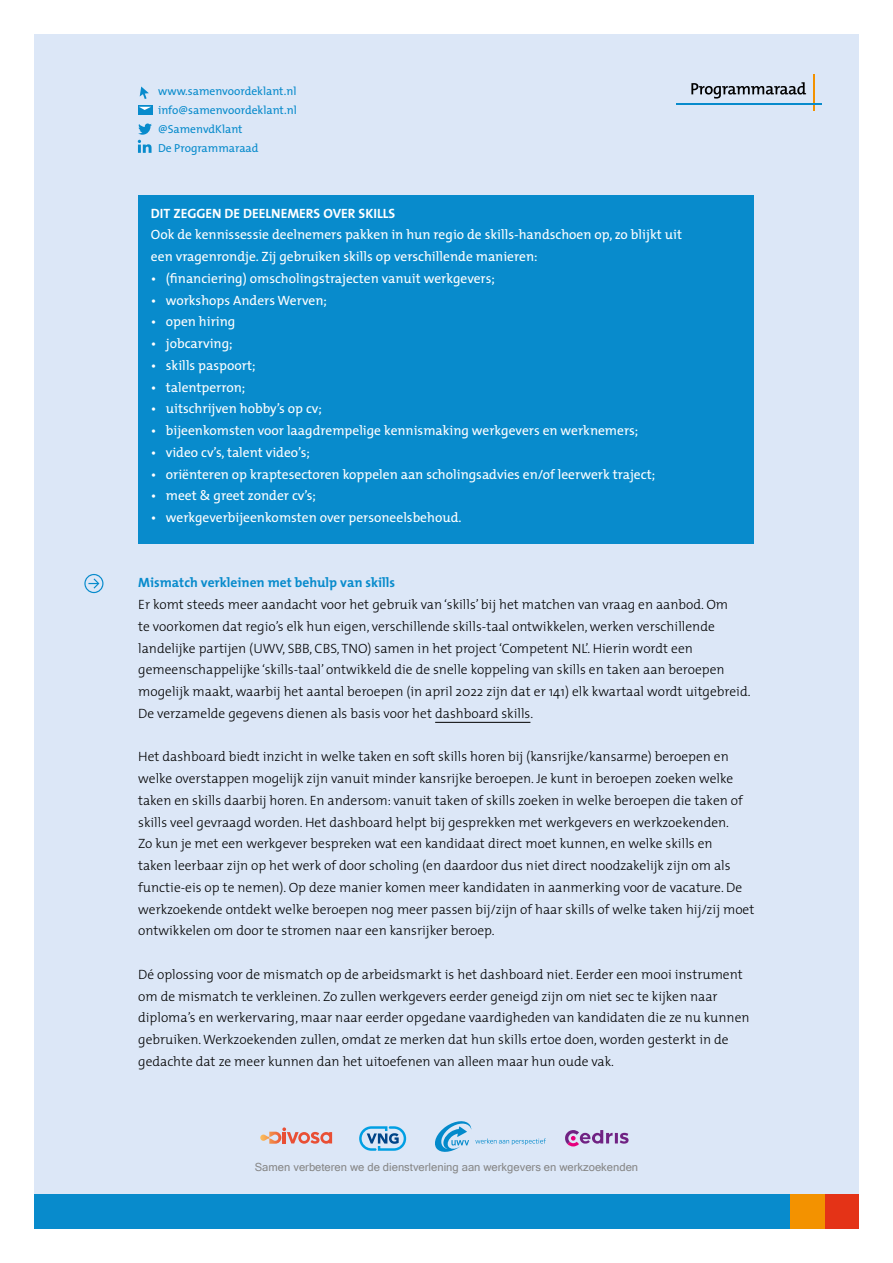
<style>
.page{position:relative;width:893px;height:1263px;background:#fff}
.page>*{position:absolute;margin:0;border:0;box-sizing:border-box;transform-origin:0 0}
.Bodytekst{font:300 13.5px/21.8px "The Mix";color:#000}
.Tekst_blauwe_vlak{font:13.5px/21.8px "The Mix";color:#fff}
.Tussenkop{font:700 13.5px "The Mix";color:#088bcc}
.Kop_blauwe_vlak{font:700 13.5px "The Mix";color:#fff}
.Bodytekst-2{font:11.55px "The Mix";color:#088bcc}
.t1{font:11.25px "Microsoft Sans Serif";color:#868686}
</style>
<div class="page">
<div style="left:34px;top:34px;width:825px;height:1195px;background:#dce7f7"></div>
<div style="left:139px;top:196px;width:615px;height:348px;background:#088bcc"></div>
<div style="left:34px;top:1195px;width:763px;height:34px;background:#088bcc"></div>
<div style="left:825px;top:1195px;width:34px;height:34px;background:#e43317"></div>
<div style="left:791px;top:1195px;width:34px;height:34px;background:#f39200"></div>
<svg style="left:84px;top:574px;width:19px;height:19px"></svg>
<svg style="left:435px;top:1121px;width:111px;height:31px"></svg>
<svg style="left:359px;top:1126px;width:47px;height:25px"></svg>
<svg style="left:565px;top:1130px;width:64px;height:16px"></svg>
<svg style="left:260px;top:1127px;width:72px;height:17px"></svg>
<hr style="left:435px;top:722px;width:95px;height:1px;background:#000">
<svg style="left:138px;top:123px;width:14px;height:30px"></svg>
<svg style="left:138px;top:105px;width:14px;height:10px"></svg>
<svg style="left:139px;top:107px;width:12px;height:3px"></svg>
<svg style="left:140px;top:87px;width:9px;height:12px"></svg>
<hr style="left:813px;top:74px;width:2px;height:37px;background:#f39200">
<hr style="left:676px;top:103px;width:145px;height:2px;background:#088bcc">
<svg style="left:691px;top:82px;width:115px;height:17px"></svg>
<p class="Bodytekst-2" style="left:158px;top:81px;width:140px">www.samenvoordeklant.nl</p>
<p class="Bodytekst-2" style="left:158px;top:100px;width:140px">info@samenvoordeklant.nl</p>
<p class="Bodytekst-2" style="left:158px;top:119px;width:86px">@SamenvdKlant</p>
<p class="Bodytekst-2" style="left:158px;top:139px;width:102px">De Programmaraad</p>
<h2 class="Kop_blauwe_vlak" style="left:151px;top:202px;width:246px">DIT ZEGGEN DE DEELNEMERS OVER SKILLS</h2>
<p class="Tekst_blauwe_vlak" style="left:151px;top:223px;width:533px">Ook de kennissessie deelnemers pakken in hun regio de skills-handschoen op, zo blijkt uit een vragenrondje. Zij gebruiken skills op verschillende manieren:</p>
<p class="Tekst_blauwe_vlak" style="left:151px;top:267px;width:346px">• (financiering) omscholingstrajecten vanuit werkgevers;</p>
<p class="Tekst_blauwe_vlak" style="left:151px;top:289px;width:177px">• workshops Anders Werven;</p>
<p class="Tekst_blauwe_vlak" style="left:151px;top:310px;width:86px">• open hiring</p>
<p class="Tekst_blauwe_vlak" style="left:151px;top:332px;width:83px">• jobcarving;</p>
<p class="Tekst_blauwe_vlak" style="left:151px;top:354px;width:106px">• skills paspoort;</p>
<p class="Tekst_blauwe_vlak" style="left:151px;top:376px;width:96px">• talentperron;</p>
<p class="Tekst_blauwe_vlak" style="left:151px;top:397px;width:173px">• uitschrijven hobby’s op cv;</p>
<p class="Tekst_blauwe_vlak" style="left:151px;top:419px;width:489px">• bijeenkomsten voor laagdrempelige kennismaking werkgevers en werknemers;</p>
<p class="Tekst_blauwe_vlak" style="left:151px;top:441px;width:160px">• video cv’s, talent video’s;</p>
<p class="Tekst_blauwe_vlak" style="left:151px;top:463px;width:506px">• oriënteren op kraptesectoren koppelen aan scholingsadvies en/of leerwerk traject;</p>
<p class="Tekst_blauwe_vlak" style="left:151px;top:484px;width:167px">• meet &amp; greet zonder cv’s;</p>
<p class="Tekst_blauwe_vlak" style="left:151px;top:506px;width:312px">• werkgeverbijeenkomsten over personeelsbehoud.</p>
<h2 class="Tussenkop" style="left:138px;top:571px;width:259px">Mismatch verkleinen met behulp van skills</h2>
<p class="Bodytekst" style="left:138px;top:593px;width:614px">Er komt steeds meer aandacht voor het gebruik van ‘skills’ bij het matchen van vraag en aanbod. Om<br>te voorkomen dat regio’s elk hun eigen, verschillende skills-taal ontwikkelen, werken verschillende landelijke partijen (UWV, SBB, CBS, TNO) samen in het project ‘Competent NL’. Hierin wordt een gemeenschappelijke ‘skills-taal’ ontwikkeld die de snelle koppeling van skills en taken aan beroepen mogelijk maakt, waarbij het aantal beroepen (in april 2022 zijn dat er 141) elk kwartaal wordt uitgebreid.<br>De verzamelde gegevens dienen als basis voor het dashboard skills.</p>
<p class="Bodytekst" style="left:138px;top:745px;width:618px">Het dashboard biedt inzicht in welke taken en soft skills horen bij (kansrijke/kansarme) beroepen en welke overstappen mogelijk zijn vanuit minder kansrijke beroepen. Je kunt in beroepen zoeken welke taken en skills daarbij horen. En andersom: vanuit taken of skills zoeken in welke beroepen die taken of skills veel gevraagd worden. Het dashboard helpt bij gesprekken met werkgevers en werkzoekenden.<br>Zo kun je met een werkgever bespreken wat een kandidaat direct moet kunnen, en welke skills en<br>taken leerbaar zijn op het werk of door scholing (en daardoor dus niet direct noodzakelijk zijn om als functie-eis op te nemen). Op deze manier komen meer kandidaten in aanmerking voor de vacature. De werkzoekende ontdekt welke beroepen nog meer passen bij/zijn of haar skills of welke taken hij/zij moet ontwikkelen om door te stromen naar een kansrijker beroep.</p>
<p class="Bodytekst" style="left:138px;top:963px;width:613px">Dé oplossing voor de mismatch op de arbeidsmarkt is het dashboard niet. Eerder een mooi instrument om de mismatch te verkleinen. Zo zullen werkgevers eerder geneigd zijn om niet sec te kijken naar diploma’s en werkervaring, maar naar eerder opgedane vaardigheden van kandidaten die ze nu kunnen gebruiken. Werkzoekenden zullen, omdat ze merken dat hun skills ertoe doen, worden gesterkt in de gedachte dat ze meer kunnen dan het uitoefenen van alleen maar hun oude vak.</p>
<p class="t1" style="left:255px;top:1161px;width:385px">Samen verbeteren we de dienstverlening aan werkgevers en werkzoekenden</p>
</div>
